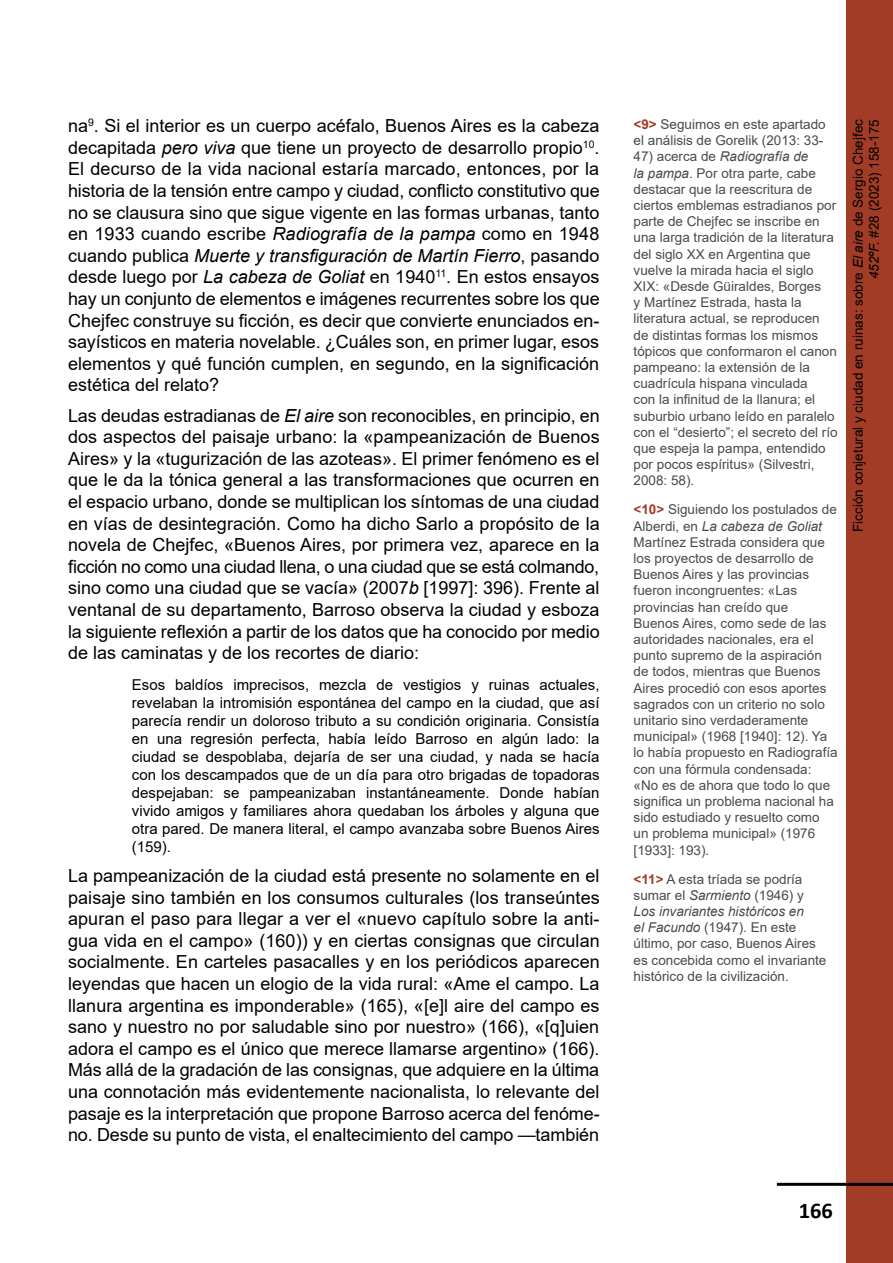
<style>
.page{position:relative;width:893px;height:1263px;background:#fff}
.page>*{position:absolute;margin:0;border:0;box-sizing:border-box;transform-origin:0 0}
.t1{font:700 22.5px "Calibri";color:#000}
.t2{font:18px/21.6px "Arial";color:#000;text-align:justify}
.t3{font:15px/18px "Arial";color:#000;text-align:justify}
.t4{font:13.5px/16.2px "Arial";color:#4a4a49}
.t5{font:13.5px/16.2px "Arial";color:#000;text-align:right}
.s1{font-style:italic}
.s2{font-weight:700;color:#a23c26}
</style>
<div class="page">
<div style="left:846px;top:0;width:47px;height:1263px;background:#a23c26"></div>
<hr style="left:777px;top:1183px;width:116px;height:3px;background:#000">
<p class="t2" style="left:68px;top:115px;width:533px">na<sup>9</sup>. Si el interior es un cuerpo acéfalo, Buenos Aires es la cabeza decapitada <span class="s1">pero viva</span> que tiene un proyecto de desarrollo propio<sup>10</sup>.<br>El decurso de la vida nacional estaría marcado, entonces, por la historia de la tensión entre campo y ciudad, conflicto constitutivo que no se clausura sino que sigue vigente en las formas urbanas, tanto en 1933 cuando escribe <span class="s1">Radiografía de la pampa</span> como en 1948 cuando publica <span class="s1">Muerte y transfiguración de Martín Fierro</span>, pasando desde luego por <span class="s1">La cabeza de Goliat</span> en 1940<sup>11</sup>. En estos ensayos hay un conjunto de elementos e imágenes recurrentes sobre los que Chejfec construye su ficción, es decir que convierte enunciados en&shy;sayísticos en materia novelable. ¿Cuáles son, en primer lugar, esos elementos y qué función cumplen, en segundo, en la significación estética del relato?</p>
<p class="t2" style="left:68px;top:404px;width:533px">Las deudas estradianas de <span class="s1">El aire</span> son reconocibles, en principio, en dos aspectos del paisaje urbano: la «pampeanización de Buenos Aires» y la «tugurización de las azoteas». El primer fenómeno es el que le da la tónica general a las transformaciones que ocurren en el espacio urbano, donde se multiplican los síntomas de una ciudad en vías de desintegración. Como ha dicho Sarlo a propósito de la novela de Chejfec, «Buenos Aires, por primera vez, aparece en la ficción no como una ciudad llena, o una ciudad que se está colmando, sino como una ciudad que se vacía» (2007<span class="s1">b</span> [1997]: 396). Frente al ventanal de su departamento, Barroso observa la ciudad y esboza la siguiente reflexión a partir de los datos que ha conocido por medio de las caminatas y de los recortes de diario:</p>
<p class="t3" style="left:132px;top:675px;width:469px">Esos baldíos imprecisos, mezcla de vestigios y ruinas actuales, revelaban la intromisión espontánea del campo en la ciudad, que así parecía rendir un doloroso tributo a su condición originaria. Consistía en una regresión perfecta, había leído Barroso en algún lado: la ciudad se despoblaba, dejaría de ser una ciudad, y nada se hacía con los descampados que de un día para otro brigadas de topadoras despejaban: se pampeanizaban instantáneamente. Donde habían vivido amigos y familiares ahora quedaban los árboles y alguna que otra pared. De manera literal, el campo avanzaba sobre Buenos Aires (159).</p>
<p class="t2" style="left:68px;top:865px;width:533px">La pampeanización de la ciudad está presente no solamente en el paisaje sino también en los consumos culturales (los transeúntes apuran el paso para llegar a ver el «nuevo capítulo sobre la anti&shy;gua vida en el campo» (160)) y en ciertas consignas que circulan socialmente. En carteles pasacalles y en los periódicos aparecen leyendas que hacen un elogio de la vida rural: «Ame el campo. La llanura argentina es imponderable» (165), «[e]l aire del campo es sano y nuestro no por saludable sino por nuestro» (166), «[q]uien adora el campo es el único que merece llamarse argentino» (166).<br>Más allá de la gradación de las consignas, que adquiere en la última una connotación más evidentemente nacionalista, lo relevante del pasaje es la interpretación que propone Barroso acerca del fenóme&shy;no. Desde su punto de vista, el enaltecimiento del campo —también</p>
<p class="t4" style="left:634px;top:116px;width:194px"><span class="s2">&lt;9&gt;</span> Seguimos en este apartado el análisis de Gorelik (2013: 33-</p>
<p class="t4" style="left:634px;top:148px;width:206px">47) acerca de <span class="s1">Radiografía de<br>la pampa</span>. Por otra parte, cabe destacar que la reescritura de ciertos emblemas estradianos por parte de Chejfec se inscribe en una larga tradición de la literatura del siglo XX en Argentina que vuelve la mirada hacia el siglo<br>XIX: «Desde Güiraldes, Borges<br>y Martínez Estrada, hasta la literatura actual, se reproducen de distintas formas los mismos tópicos que conformaron el canon pampeano: la extensión de la cuadrícula hispana vinculada<br>con la infinitud de la llanura; el suburbio urbano leído en paralelo con el “desierto”; el secreto del río que espeja la pampa, entendido por pocos espíritus» (Silvestri,<br>2008: 58).</p>
<p class="t4" style="left:634px;top:501px;width:206px"><span class="s2">&lt;10&gt;</span> Siguiendo los postulados de<br>Alberdi, en <span class="s1">La cabeza de Goliat<br></span>Martínez Estrada considera que los proyectos de desarrollo de<br>Buenos Aires y las provincias fueron incongruentes: «Las provincias han creído que<br>Buenos Aires, como sede de las autoridades nacionales, era el punto supremo de la aspiración de todos, mientras que Buenos<br>Aires procedió con esos aportes sagrados con un criterio no solo unitario sino verdaderamente municipal» (1968 [1940]: 12). Ya lo había propuesto en Radiografía con una fórmula condensada: «No es de ahora que todo lo que significa un problema nacional ha sido estudiado y resuelto como un problema municipal» (1976 [1933]: 193).</p>
<p class="t4" style="left:634px;top:870px;width:194px"><span class="s2">&lt;11&gt;</span> A esta tríada se podría sumar el <span class="s1">Sarmiento</span> (1946) y<br><span class="s1">Los invariantes históricos en<br>el Facundo</span> (1947). En este último, por caso, Buenos Aires es concebida como el invariante histórico de la civilización.</p>
<p class="t5" style="left:850px;top:532px;width:414px;rotate:-90deg">Ficción conjetural y ciudad en ruinas: sobre <span class="s1">El aire</span> de Sergio Chejfec<br><span class="s1">452ºF.</span> #28 (2023) 158-175</p>
<p class="t1" style="left:799px;top:1195px;width:36px">166</p>
</div>
